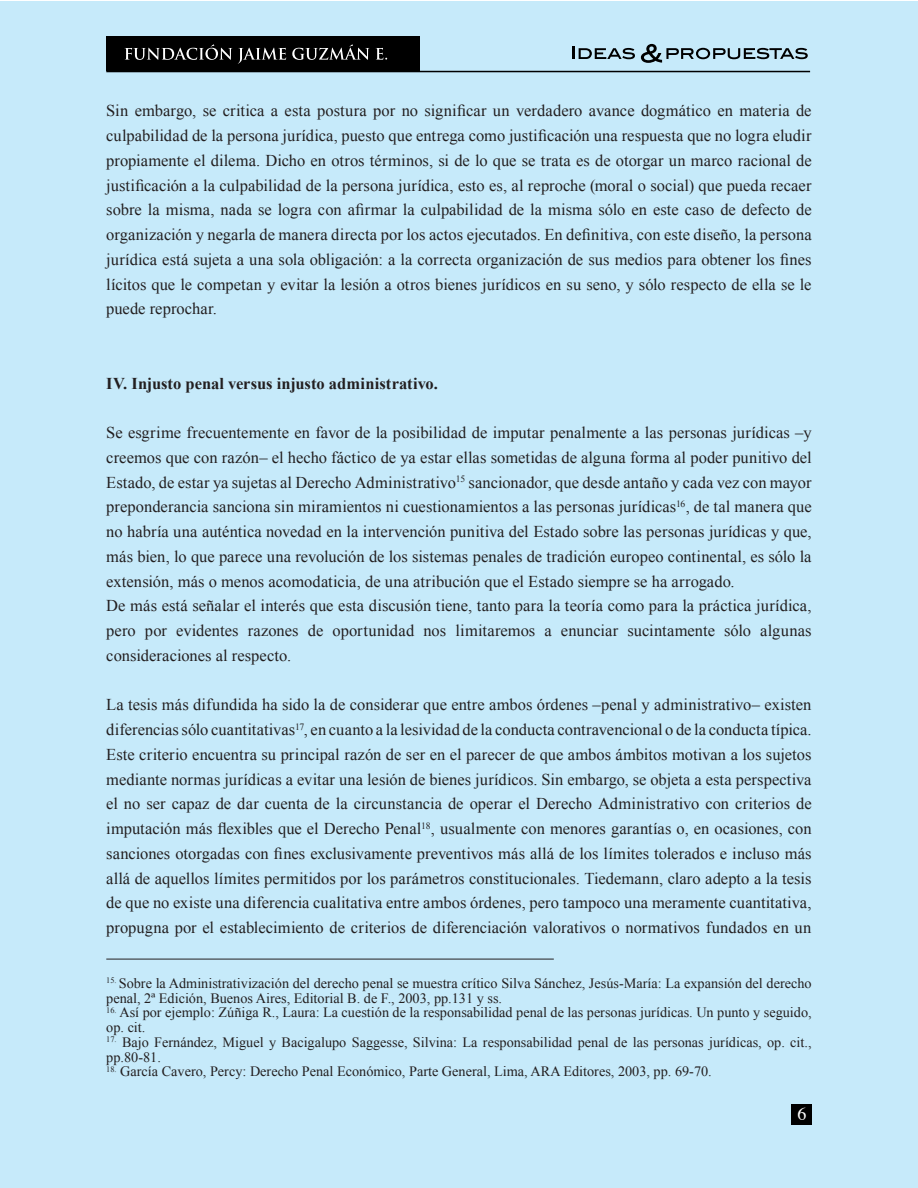
<style>
.page{position:relative;width:918px;height:1188px;background:#fff}
.page>*{position:absolute;margin:0;border:0;box-sizing:border-box;transform-origin:0 0}
.t1{font:18px "Times";color:#fff}
.t2{font:16.5px/24.8px "Times New Roman";color:#231f20;text-align:justify}
.t3{font:700 16.5px "Times New Roman";color:#231f20}
.t4{font:14.25px/14.7px "Times New Roman";color:#231f20}
</style>
<div class="page">
<div style="left:0;top:2px;width:918px;height:1186px;background:#c6eafa"></div>
<svg style="left:573px;top:46px;width:62px;height:13px"></svg>
<svg style="left:641px;top:44px;width:167px;height:19px"></svg>
<div style="left:106px;top:36px;width:313px;height:35px;background:#000"></div>
<svg style="left:125px;top:44px;width:107px;height:16px"></svg>
<svg style="left:238px;top:48px;width:48px;height:16px"></svg>
<svg style="left:292px;top:44px;width:77px;height:16px"></svg>
<svg style="left:376px;top:48px;width:11px;height:12px"></svg>
<hr style="left:106px;top:71px;width:704px;height:1px;background:#000">
<div style="left:792px;top:1104px;width:20px;height:20px;background:#000"></div>
<hr style="left:106px;top:959px;width:448px;height:1px;background:#231f20">
<p class="t2" style="left:106px;top:98px;width:707px">Sin embargo, se critica a esta postura por no significar un verdadero avance dogmático en materia de culpabilidad de la persona jurídica, puesto que entrega como justificación una respuesta que no logra eludir propiamente el dilema. Dicho en otros términos, si de lo que se trata es de otorgar un marco racional de justificación a la culpabilidad de la persona jurídica, esto es, al reproche (moral o social) que pueda recaer sobre la misma, nada se logra con afirmar la culpabilidad de la misma sólo en este caso de defecto de organización y negarla de manera directa por los actos ejecutados. En definitiva, con este diseño, la persona jurídica está sujeta a una sola obligación: a la correcta organización de sus medios para obtener los fines lícitos que le competan y evitar la lesión a otros bienes jurídicos en su seno, y sólo respecto de ella se le puede reprochar.</p>
<p class="t3" style="left:106px;top:372px;width:333px">IV. Injusto penal versus injusto administrativo.</p>
<p class="t2" style="left:106px;top:420px;width:707px">Se esgrime frecuentemente en favor de la posibilidad de imputar penalmente a las personas jurídicas –y creemos que con razón– el hecho fáctico de ya estar ellas sometidas de alguna forma al poder punitivo del Estado, de estar ya sujetas al Derecho Administrativo<sup>15</sup> sancionador, que desde antaño y cada vez con mayor preponderancia sanciona sin miramientos ni cuestionamientos a las personas jurídicas<sup>16</sup>, de tal manera que no habría una auténtica novedad en la intervención punitiva del Estado sobre las personas jurídicas y que, más bien, lo que parece una revolución de los sistemas penales de tradición europeo continental, es sólo la extensión, más o menos acomodaticia, de una atribución que el Estado siempre se ha arrogado.</p>
<p class="t2" style="left:106px;top:593px;width:707px">De más está señalar el interés que esta discusión tiene, tanto para la teoría como para la práctica jurídica, pero por evidentes razones de oportunidad nos limitaremos a enunciar sucintamente sólo algunas consideraciones al respecto.</p>
<p class="t2" style="left:106px;top:692px;width:707px">La tesis más difundida ha sido la de considerar que entre ambos órdenes –penal y administrativo– existen diferencias sólo cuantitativas<sup>17</sup>, en cuanto a la lesividad de la conducta contravencional o de la conducta típica.<br>Este criterio encuentra su principal razón de ser en el parecer de que ambos ámbitos motivan a los sujetos mediante normas jurídicas a evitar una lesión de bienes jurídicos. Sin embargo, se objeta a esta perspectiva el no ser capaz de dar cuenta de la circunstancia de operar el Derecho Administrativo con criterios de imputación más flexibles que el Derecho Penal<sup>18</sup>, usualmente con menores garantías o, en ocasiones, con sanciones otorgadas con fines exclusivamente preventivos más allá de los límites tolerados e incluso más allá de aquellos límites permitidos por los parámetros constitucionales. Tiedemann, claro adepto a la tesis de que no existe una diferencia cualitativa entre ambos órdenes, pero tampoco una meramente cuantitativa, propugna por el establecimiento de criterios de diferenciación valorativos o normativos fundados en un</p>
<p class="t4" style="left:106px;top:976px;width:707px"><sup>15.</sup> Sobre la Administrativización del derecho penal se muestra crítico Silva Sánchez, Jesús-María: La expansión del derecho penal, 2ª Edición, Buenos Aires, Editorial B. de F., 2003, pp.131 y ss.</p>
<p class="t4" style="left:106px;top:1005px;width:707px"><sup>16.</sup> Así por ejemplo: Zúñiga R., Laura: La cuestión de la responsabilidad penal de las personas jurídicas. Un punto y seguido, op. cit.</p>
<p class="t4" style="left:106px;top:1035px;width:707px"><sup>17.</sup> Bajo Fernández, Miguel y Bacigalupo Saggesse, Silvina: La responsabilidad penal de las personas jurídicas, op. cit., pp.80-81.</p>
<p class="t4" style="left:106px;top:1064px;width:607px"><sup>18.</sup> García Cavero, Percy: Derecho Penal Económico, Parte General, Lima, ARA Editores, 2003, pp. 69-70.</p>
<p class="t1" style="left:797px;top:1097px;width:10px">6</p>
</div>
